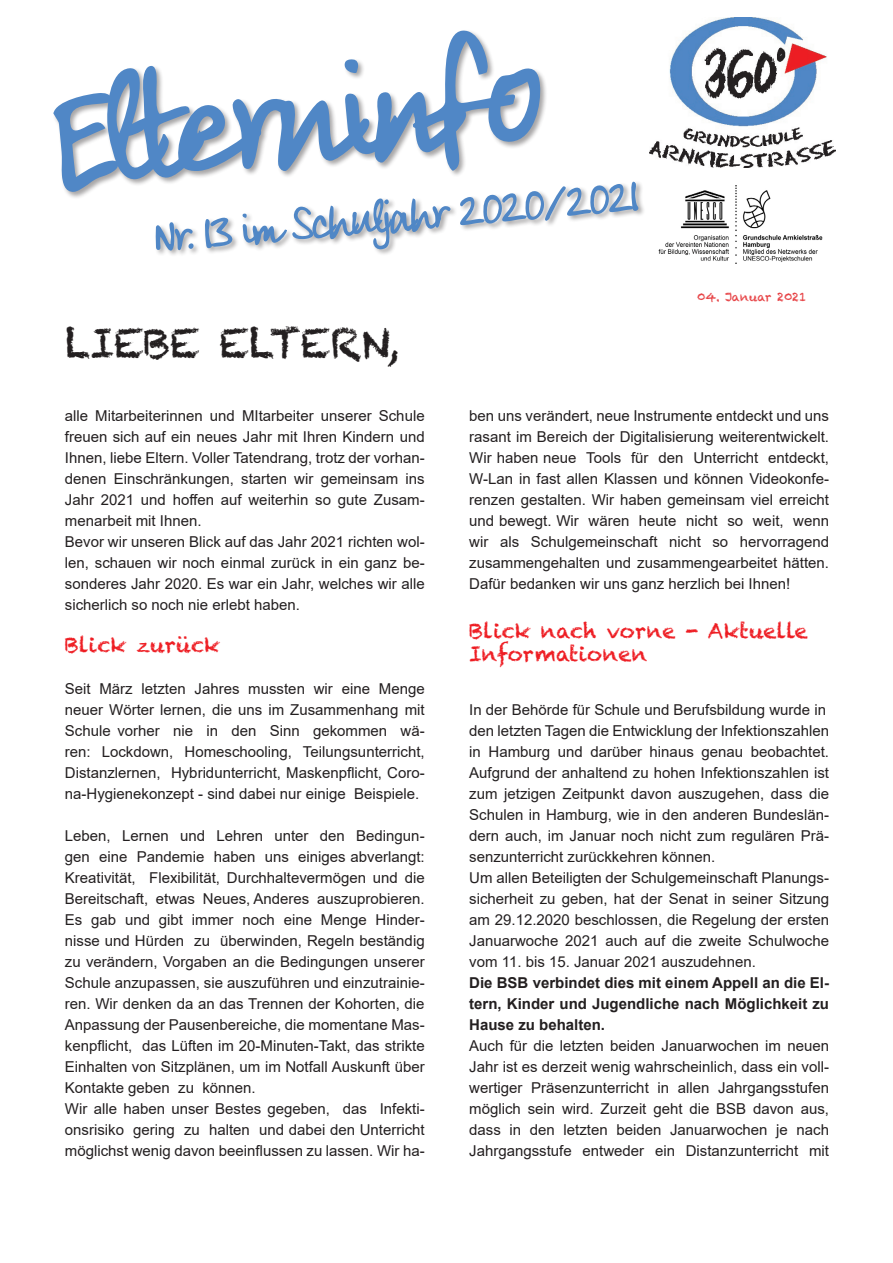
<style>
.page{position:relative;width:893px;height:1263px;background:#fff}
.page>*{position:absolute;margin:0;border:0;box-sizing:border-box;transform-origin:0 0}
.t1{font:700 156.6px "Claudias Hand Pro";color:#5087c6}
.t2{font:700 48px "Claudias Hand Pro";color:#5087c6}
.t3{font:40.5px "Chalkduster";letter-spacing:-.01em;color:#231f20}
.t4{font:21px/22.5px "Chalkduster";color:#ee1d23}
.t5{font:15px/21px "Arial";color:#231f20;text-align:justify}
.t6{font:700 15px/21px "Arial";color:#231f20;text-align:justify}
.t7{font:12px "Chalkduster";color:#e74447}
</style>
<div class="page">
<img style="left:649px;top:18px;width:187px;height:150px">
<div style="left:52px;top:29px;width:496px;height:171px;background:#231f20;opacity:.4"></div>
<div style="left:154px;top:180px;width:492px;height:78px;background:#231f20;opacity:.4"></div>
<img style="left:658px;top:185px;width:165px;height:79px">
<p class="t1" style="left:40px;top:40px;width:494px;rotate:-5deg">Elterninfo</p>
<p class="t2" style="left:150px;top:208px;width:488px;rotate:-5deg">Nr. 13 im Schuljahr 2020/2021</p>
<p class="t3" style="left:65px;top:320px;width:336px">LIEBE ELTERN,</p>
<p class="t7" style="left:697px;top:290px;width:111px">04. Januar 2021</p>
<p class="t5" style="left:65px;top:405px;width:361px">alle Mitarbeiterinnen und MItarbeiter unserer Schule freuen sich auf ein neues Jahr mit Ihren Kindern und Ihnen, liebe Eltern. Voller Tatendrang, trotz der vorhan&shy;denen Einschränkungen, starten wir gemeinsam ins Jahr 2021 und hoffen auf weiterhin so gute Zusam&shy;menarbeit mit Ihnen.</p>
<p class="t5" style="left:65px;top:531px;width:361px">Bevor wir unseren Blick auf das Jahr 2021 richten wol&shy;len, schauen wir noch einmal zurück in ein ganz be&shy;sonderes Jahr 2020. Es war ein Jahr, welches wir alle sicherlich so noch nie erlebt haben.</p>
<p class="t4" style="left:65px;top:634px;width:156px">Blick zurück</p>
<p class="t5" style="left:65px;top:678px;width:361px">Seit März letzten Jahres mussten wir eine Menge neuer Wörter lernen, die uns im Zusammenhang mit Schule vorher nie in den Sinn gekommen wä&shy;ren: Lockdown, Homeschooling, Teilungsunterricht, Distanzlernen, Hybridunterricht, Maskenpflicht, Coro&shy;na-Hygienekonzept - sind dabei nur einige Beispiele.</p>
<p class="t5" style="left:65px;top:825px;width:361px">Leben, Lernen und Lehren unter den Bedingun&shy;gen eine Pandemie haben uns einiges abverlangt:<br>Kreativität, Flexibilität, Durchhaltevermögen und die Bereitschaft, etwas Neues, Anderes auszuprobieren.<br>Es gab und gibt immer noch eine Menge Hinder&shy;nisse und Hürden zu überwinden, Regeln beständig zu verändern, Vorgaben an die Bedingungen unserer Schule anzupassen, sie auszuführen und einzutrainie&shy;ren. Wir denken da an das Trennen der Kohorten, die Anpassung der Pausenbereiche, die momentane Mas&shy;kenpflicht, das Lüften im 20-Minuten-Takt, das strikte Einhalten von Sitzplänen, um im Notfall Auskunft über Kontakte geben zu können.</p>
<p class="t5" style="left:65px;top:1098px;width:361px">Wir alle haben unser Bestes gegeben, das Infekti&shy;onsrisiko gering zu halten und dabei den Unterricht möglichst wenig davon beeinflussen zu lassen. Wir ha-</p>
<p class="t5" style="left:469px;top:405px;width:361px">ben uns verändert, neue Instrumente entdeckt und uns rasant im Bereich der Digitalisierung weiterentwickelt.<br>Wir haben neue Tools für den Unterricht entdeckt, W-Lan in fast allen Klassen und können Videokonfe&shy;renzen gestalten. Wir haben gemeinsam viel erreicht und bewegt. Wir wären heute nicht so weit, wenn wir als Schulgemeinschaft nicht so hervorragend zusammengehalten und zusammengearbeitet hätten.<br>Dafür bedanken wir uns ganz herzlich bei Ihnen!</p>
<p class="t4" style="left:469px;top:620px;width:340px">Blick nach vorne - Aktuelle<br>Informationen</p>
<p class="t5" style="left:469px;top:699px;width:358px">In der Behörde für Schule und Berufsbildung wurde in</p>
<p class="t5" style="left:469px;top:720px;width:361px">den letzten Tagen die Entwicklung der Infektionszahlen</p>
<p class="t5" style="left:469px;top:741px;width:361px">in Hamburg und darüber hinaus genau beobachtet.<br>Aufgrund der anhaltend zu hohen Infektionszahlen ist zum jetzigen Zeitpunkt davon auszugehen, dass die Schulen in Hamburg, wie in den anderen Bundeslän&shy;dern auch, im Januar noch nicht zum regulären Prä&shy;senzunterricht zurückkehren können.</p>
<p class="t5" style="left:469px;top:867px;width:361px">Um allen Beteiligten der Schulgemeinschaft Planungs&shy;sicherheit zu geben, hat der Senat in seiner Sitzung am 29.12.2020 beschlossen, die Regelung der ersten Januarwoche 2021 auch auf die zweite Schulwoche vom 11. bis 15. Januar 2021 auszudehnen.</p>
<p class="t6" style="left:469px;top:972px;width:361px">Die BSB verbindet dies mit einem Appell an die El&shy;tern, Kinder und Jugendliche nach Möglichkeit zu Hause zu behalten.</p>
<p class="t5" style="left:469px;top:1035px;width:361px">Auch für die letzten beiden Januarwochen im neuen Jahr ist es derzeit wenig wahrscheinlich, dass ein voll&shy;wertiger Präsenzunterricht in allen Jahrgangsstufen möglich sein wird. Zurzeit geht die BSB davon aus, dass in den letzten beiden Januarwochen je nach Jahrgangsstufe entweder ein Distanzunterricht mit</p>
</div>
